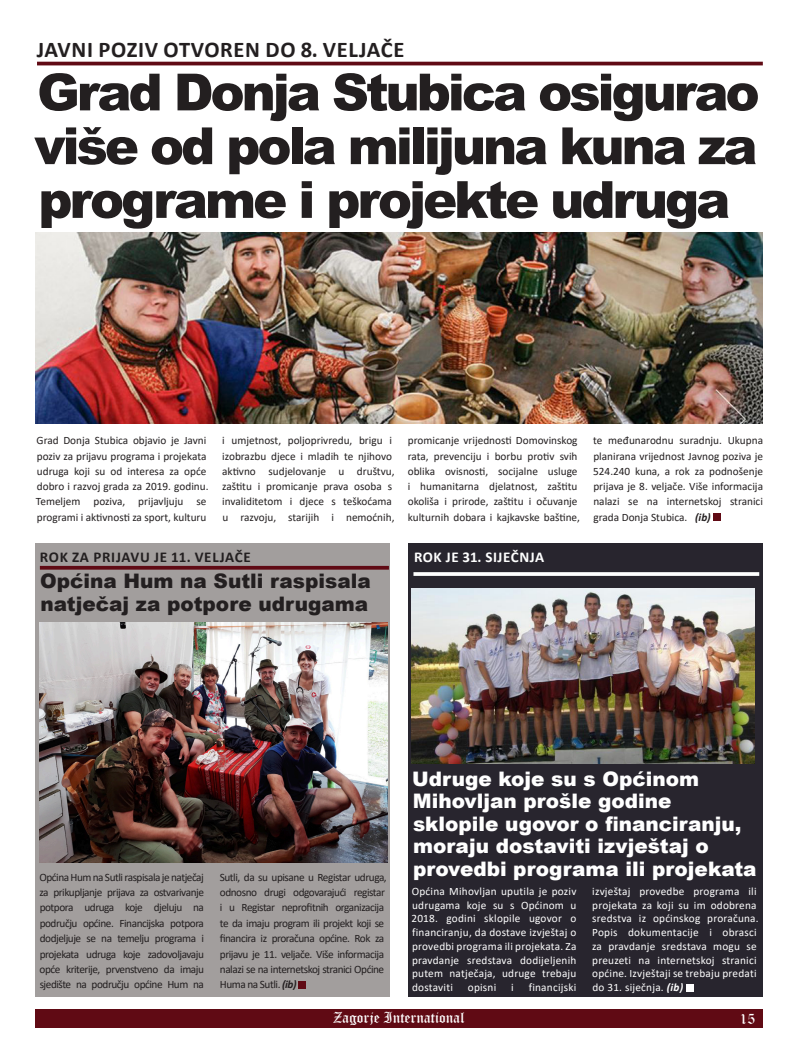
<style>
.page{position:relative;width:798px;height:1063px;background:#fff}
.page>*{position:absolute;margin:0;border:0;box-sizing:border-box;transform-origin:0 0}
.t1{font:900 51.25px/53.8px "Arial";letter-spacing:-.06em;color:#231f20;text-align:justify}
.t2{font:700 22.5px "Calibri";letter-spacing:.03em;color:#231f20}
.t3{font:900 20px/22.5px "Arial";color:#fff}
.t4{font:900 20px/22.5px "Arial";color:#231f20}
.t5{font:700 15px "Calibri";letter-spacing:.05em;color:#231f20}
.t6{font:15px "Old English Text";color:#fff}
.t7{font:700 15px "Calibri";letter-spacing:.04em;color:#fff}
.t8{font:11.25px/15.2px "Calibri";color:#231f20}
.t9{font:11.25px/13.8px "Calibri";letter-spacing:.02em;color:#fff;text-align:justify}
.t10{font:11.25px/15.4px "Calibri";letter-spacing:-.04em;color:#231f20}
.s1{font-weight:700;font-style:italic}
</style>
<div class="page">
<div style="left:35px;top:1009px;width:727px;height:19px;background:#600a14"></div>
<hr style="left:37px;top:62px;width:725px;height:3px;background:#600a14">
<div style="left:713px;top:514px;width:7px;height:7px;background:#600a14"></div>
<div style="left:36px;top:543px;width:354px;height:454px;background:#a29e9d"></div>
<div style="left:408px;top:543px;width:354px;height:454px;background:#28252e"></div>
<div style="left:298px;top:981px;width:7px;height:7px;background:#600a14"></div>
<div style="left:686px;top:984px;width:7px;height:7px;background:#fff"></div>
<svg style="left:40px;top:566px;width:349px;height:4px"></svg>
<svg style="left:413px;top:572px;width:346px;height:4px"></svg>
<img style="left:40px;top:623px;width:347px;height:240px">
<img style="left:35px;top:232px;width:727px;height:192px">
<img style="left:411px;top:588px;width:343px;height:176px">
<p class="t2" style="left:37px;top:33px;width:369px">JAVNI POZIV OTVOREN DO 8. VELJAČE</p>
<p class="t1" style="left:34px;top:64px;width:726px">Grad Donja Stubica osigurao više od pola milijuna kuna za programe i projekte udruga</p>
<p class="t8" style="left:36px;top:433px;width:174px">Grad Donja Stubica objavio je Javni poziv za prijavu programa i projekata udruga koji su od interesa za opće dobro i razvoj grada za 2019. godinu.<br>Temeljem poziva, prijavljuju se programi i aktivnosti za sport, kulturu</p>
<p class="t8" style="left:222px;top:433px;width:174px">i umjetnost, poljoprivredu, brigu i izobrazbu djece i mladih te njihovo aktivno sudjelovanje u društvu, zaštitu i promicanje prava osoba s invaliditetom i djece s teškoćama u razvoju, starijih i nemoćnih,</p>
<p class="t8" style="left:407px;top:433px;width:174px">promicanje vrijednosti Domovinskog rata, prevenciju i borbu protiv svih oblika ovisnosti, socijalne usluge i humanitarna djelatnost, zaštitu okoliša i prirode, zaštitu i očuvanje kulturnih dobara i kajkavske baštine,</p>
<p class="t8" style="left:593px;top:433px;width:171px;text-align:justify">te međunarodnu suradnju. Ukupna planirana vrijednost Javnog poziva je 524.240 kuna, a rok za podnošenje prijava je 8. veljače. Više informacija nalazi se na internetskoj stranici grada Donja Stubica. <span class="s1">(ib)</span></p>
<p class="t5" style="left:40px;top:547px;width:212px">ROK ZA PRIJAVU JE 11. VELJAČE</p>
<p class="t7" style="left:414px;top:547px;width:132px">ROK JE 31. SIJEČNJA</p>
<p class="t4" style="left:40px;top:569px;width:332px">Općina Hum na Sutli raspisala natječaj za potpore udrugama</p>
<p class="t8" style="left:39px;top:869px;width:166px;text-align:justify">Općina Hum na Sutli raspisala je natječaj za prikupljanje prijava za ostvarivanje potpora udruga koje djeluju na području općine. Financijska potpora dodjeljuje se na temelju programa i projekata udruga koje zadovoljavaju opće kriterije, prvenstveno da imaju sjedište na području općine Hum na</p>
<p class="t10" style="left:219px;top:869px;width:168px">Sutli, da su upisane u Registar udruga, odnosno drugi odgovarajući registar i u Registar neprofitnih organizacija te da imaju program ili projekt koji se financira iz proračuna općine. Rok za prijavu je 11. veljače. Više informacija nalazi se na internetskoj stranici Općine Huma na Sutli. <span class="s1">(ib)</span></p>
<p class="t3" style="left:412px;top:767px;width:346px">Udruge koje su s Općinom<br>Mihovljan prošle godine sklopile ugovor o financiranju, moraju dostaviti izvještaj o provedbi programa ili projekata</p>
<p class="t9" style="left:411px;top:884px;width:166px">Općina Mihovljan uputila je poziv udrugama koje su s Općinom u 2018. godini sklopile ugovor o financiranju, da dostave izvještaj o provedbi programa ili projekata. Za pravdanje sredstava dodijeljenih putem natječaja, udruge trebaju dostaviti</p>
<p class="t9" style="left:467px;top:980px;width:30px">opisni</p>
<p class="t9" style="left:511px;top:980px;width:4px">i</p>
<p class="t9" style="left:528px;top:980px;width:49px">financijski</p>
<p class="t9" style="left:592px;top:884px;width:168px;text-align:left">izvještaj provedbe programa ili projekata za koji su im odobrena sredstva iz općinskog proračuna.<br>Popis dokumentacije i obrasci za pravdanje sredstava mogu se preuzeti na internetskoj stranici općine. Izvještaji se trebaju predati do 31. siječnja. <span class="s1">(ib)</span></p>
<h3 class="t6" style="left:333px;top:1008px;width:133px">Zagorje International</h3>
<h3 class="t6" style="left:739px;top:1009px;width:17px">15</h3>
</div>
